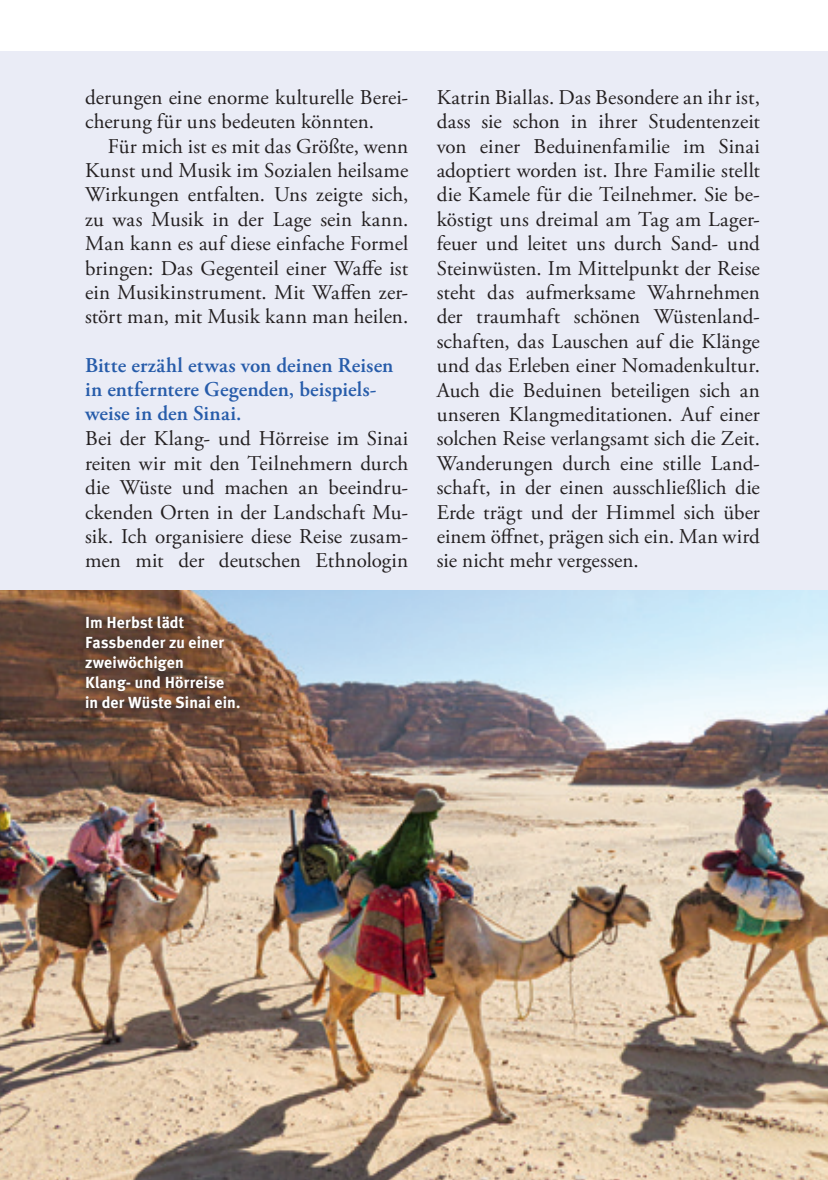
<style>
.page{position:relative;width:828px;height:1180px;background:#fff}
.page>*{position:absolute;margin:0;border:0;box-sizing:border-box;transform-origin:0 0}
.t1{font:21px/24.4px "Adobe Garamond Pro";letter-spacing:.005em;color:#231f20;text-align:justify}
.t2{font:600 21px/24px "Adobe Garamond Pro";letter-spacing:.005em;color:#275caa}
.t3{font:700 16px/20px "Meta Plus";letter-spacing:.01em;color:#fff}
</style>
<div class="page">
<div style="left:0;top:51px;width:828px;height:1003px;background:#eaecf6"></div>
<img style="left:0;top:590px;width:828px;height:589px">
<div style="left:80px;top:610px;width:165px;height:103px;background:#231f20;opacity:.75"></div>
<p class="t1" style="left:85px;top:86px;width:325px">derungen eine enorme kulturelle Berei&shy;cherung für uns bedeuten könnten.</p>
<p class="t1" style="left:85px;top:134px;width:325px;text-indent:23px">Für mich ist es mit das Größte, wenn Kunst und Musik im Sozialen heilsame Wirkungen entfalten. Uns zeigte sich, zu was Musik in der Lage sein kann.<br>Man kann es auf diese einfache Formel bringen: Das Gegenteil einer Waffe ist ein Musikinstrument. Mit Waffen zer&shy;stört man, mit Musik kann man heilen.</p>
<p class="t2" style="left:85px;top:354px;width:310px">Bitte erzähl etwas von deinen Reisen in entferntere Gegenden, beispiels&shy;weise in den Sinai.</p>
<p class="t1" style="left:85px;top:427px;width:325px">Bei der Klang- und Hörreise im Sinai reiten wir mit den Teilnehmern durch die Wüste und machen an beeindru&shy;ckenden Orten in der Landschaft Mu&shy;sik. Ich organisiere diese Reise zusam&shy;men mit der deutschen Ethnologin</p>
<p class="t3" style="left:85px;top:612px;width:157px">Im Herbst lädt<br>Fassbender zu einer zweiwöchigen<br>Klang- und Hörreise in der Wüste Sinai ein.</p>
<p class="t1" style="left:437px;top:86px;width:325px">Katrin Biallas. Das Besondere an ihr ist, dass sie schon in ihrer Studentenzeit von einer Beduinenfamilie im Sinai adoptiert worden ist. Ihre Familie stellt die Kamele für die Teilnehmer. Sie be&shy;köstigt uns dreimal am Tag am Lager&shy;feuer und leitet uns durch Sand- und Steinwüsten. Im Mittelpunkt der Reise steht das aufmerksame Wahrnehmen der traumhaft schönen Wüstenland&shy;schaften, das Lauschen auf die Klänge und das Erleben einer Nomadenkultur.<br>Auch die Beduinen beteiligen sich an unseren Klangmeditationen. Auf einer solchen Reise verlangsamt sich die Zeit.<br>Wanderungen durch eine stille Land&shy;schaft, in der einen ausschließlich die Erde trägt und der Himmel sich über einem öffnet, prägen sich ein. Man wird sie nicht mehr vergessen.</p>
</div>
